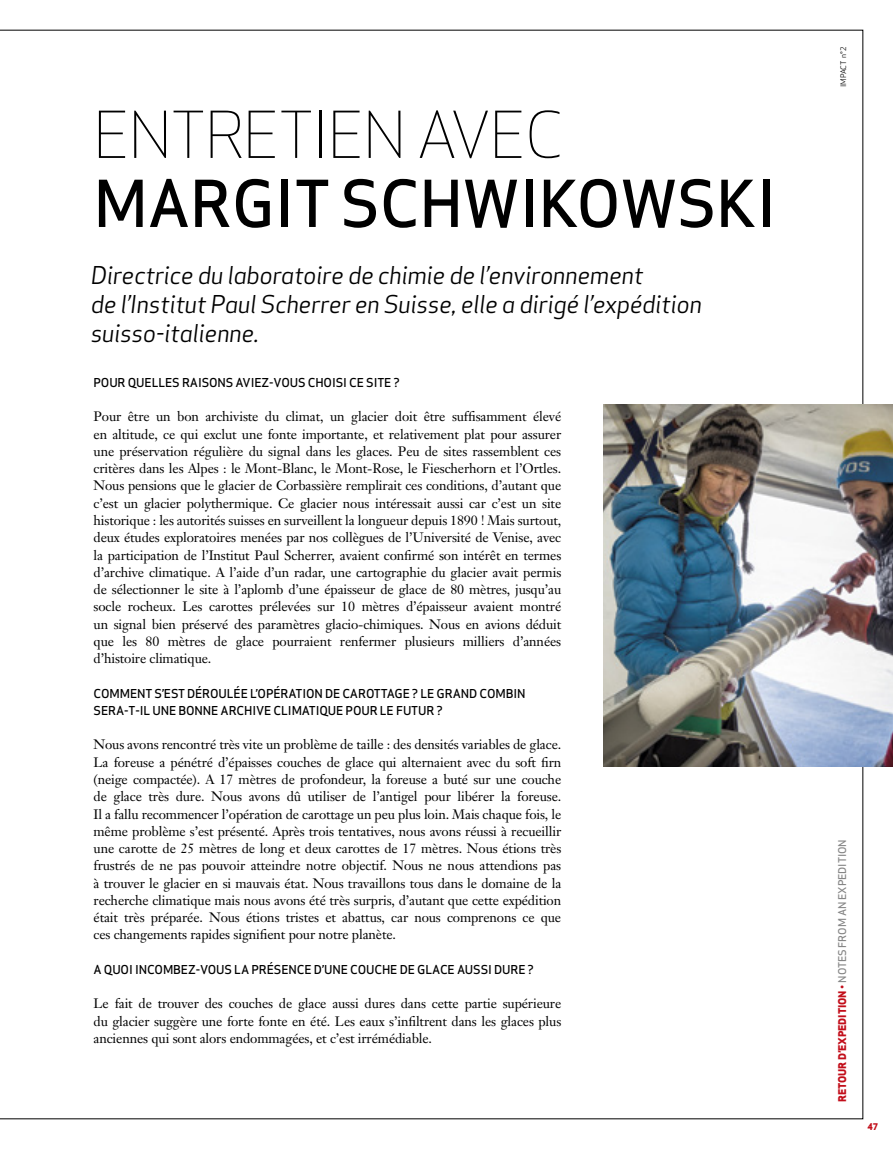
<style>
.page{position:relative;width:893px;height:1149px;background:#fff}
.page>*{position:absolute;margin:0;border:0;box-sizing:border-box;transform-origin:0 0}
.t1{font:500 63px "Apex Sans";letter-spacing:-.01em;color:#000}
.t2{font:300 63px "Apex Sans";letter-spacing:-.01em;color:#000}
.t3{font:italic 24px/28.8px "Apex Sans";letter-spacing:-.02em;color:#000}
.t4{font:13.5px/17.2px "Janson Text";letter-spacing:-.01em;color:#000;text-align:justify}
.t5{font:500 12px/17.2px "Apex Sans";letter-spacing:-.01em;color:#000}
.t6{font:500 10.5px "Apex Sans";letter-spacing:-.01em;color:#868686}
.t7{font:800 9px "Apex Sans";color:#c20e1a}
.t8{font:7.5px "Apex Sans";letter-spacing:-.01em;color:#000}
.s1{font-weight:800;color:#c20e1a}
</style>
<div class="page">
<img style="left:604px;top:405px;width:289px;height:361px">
<h1 class="t2" style="left:94px;top:94px;width:472px">ENTRETIEN AVEC</h1>
<h1 class="t1" style="left:94px;top:148px;width:684px">MARGIT SCHWIKOWSKI</h1>
<h2 class="t3" style="left:91px;top:258px;width:613px">Directrice du laboratoire de chimie de l’environnement<br>de l’Institut Paul Scherrer en Suisse, elle a dirigé l’expédition suisso-italienne.</h2>
<p class="t5" style="left:94px;top:372px;width:308px">POUR QUELLES RAISONS AVIEZ-VOUS CHOISI CE SITE ?</p>
<p class="t4" style="left:94px;top:408px;width:469px">Pour être un bon archiviste du climat, un glacier doit être suffisamment élevé en altitude, ce qui exclut une fonte importante, et relativement plat pour assurer une préservation régulière du signal dans les glaces. Peu de sites rassemblent ces critères dans les Alpes : le Mont-Blanc, le Mont-Rose, le Fiescherhorn et l’Ortles.<br>Nous pensions que le glacier de Corbassière remplirait ces conditions, d’autant que c’est un glacier polythermique. Ce glacier nous intéressait aussi car c’est un site historique : les autorités suisses en surveillent la longueur depuis 1890 ! Mais surtout, deux études exploratoires menées par nos collègues de l’Université de Venise, avec la participation de l’Institut Paul Scherrer, avaient confirmé son intérêt en termes d’archive climatique. A l’aide d’un radar, une cartographie du glacier avait permis de sélectionner le site à l’aplomb d’une épaisseur de glace de 80 mètres, jusqu’au socle rocheux. Les carottes prélevées sur 10 mètres d’épaisseur avaient montré un signal bien préservé des paramètres glacio-chimiques. Nous en avions déduit que les 80 mètres de glace pourraient renfermer plusieurs milliers d’années d’histoire climatique.</p>
<p class="t5" style="left:94px;top:683px;width:433px">COMMENT S’EST DÉROULÉE L’OPÉRATION DE CAROTTAGE ? LE GRAND COMBIN<br>SERA-T-IL UNE BONNE ARCHIVE CLIMATIQUE POUR LE FUTUR ?</p>
<p class="t4" style="left:94px;top:735px;width:469px">Nous avons rencontré très vite un problème de taille : des densités variables de glace.<br>La foreuse a pénétré d’épaisses couches de glace qui alternaient avec du soft firn (neige compactée). A 17 mètres de profondeur, la foreuse a buté sur une couche de glace très dure. Nous avons dû utiliser de l’antigel pour libérer la foreuse.<br>Il a fallu recommencer l’opération de carottage un peu plus loin. Mais chaque fois, le même problème s’est présenté. Après trois tentatives, nous avons réussi à recueillir une carotte de 25 mètres de long et deux carottes de 17 mètres. Nous étions très frustrés de ne pas pouvoir atteindre notre objectif. Nous ne nous attendions pas à trouver le glacier en si mauvais état. Nous travaillons tous dans le domaine de la recherche climatique mais nous avons été très surpris, d’autant que cette expédition était très préparée. Nous étions tristes et abattus, car nous comprenons ce que ces changements rapides signifient pour notre planète.</p>
<p class="t5" style="left:94px;top:959px;width:442px">A QUOI INCOMBEZ-VOUS LA PRÉSENCE D’UNE COUCHE DE GLACE AUSSI DURE ?</p>
<p class="t4" style="left:94px;top:994px;width:469px">Le fait de trouver des couches de glace aussi dures dans cette partie supérieure du glacier suggère une forte fonte en été. Les eaux s’infiltrent dans les glaces plus anciennes qui sont alors endommagées, et c’est irrémédiable.</p>
<p class="t8" style="left:837px;top:87px;width:42px;rotate:-90deg">IMPACT n°2</p>
<p class="t6" style="left:833px;top:1101px;width:264px;rotate:-90deg"><span class="s1">RETOUR D’EXPEDITION •</span> NOTES FROM AN EXPEDITION</p>
<p class="t7" style="left:867px;top:1120px;width:12px">47</p>
</div>
